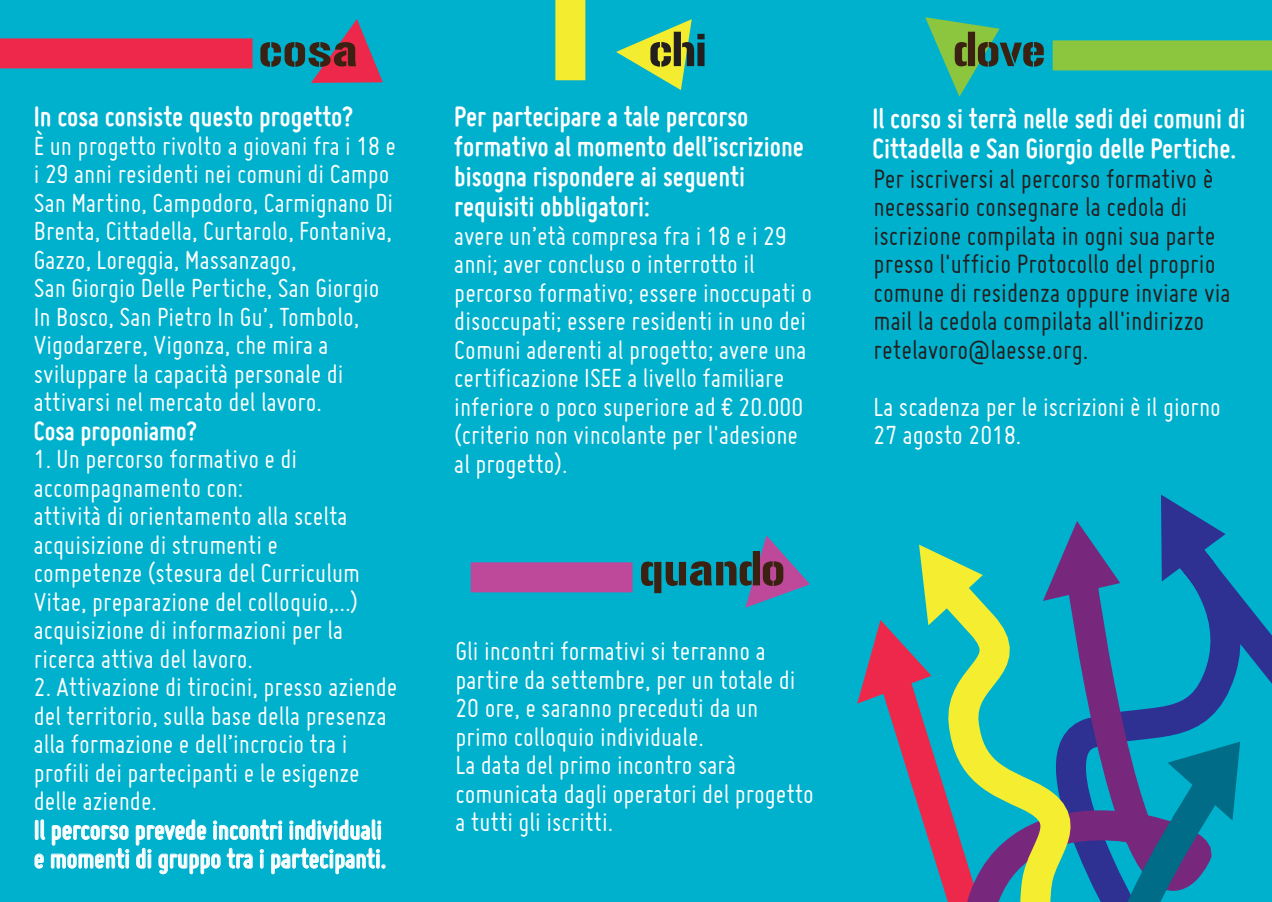
<style>
.page{position:relative;width:1272px;height:902px;background:#fff}
.page>*{position:absolute;margin:0;border:0;box-sizing:border-box;transform-origin:0 0}
.t1{font:700 30px/30px "Miso";color:#fff}
.t2{font:28.95px/28.5px "Miso";color:#231f20}
.t3{font:28.5px/28.5px "Miso";color:#fff}
.t4{font:700 28.5px/28.5px "Miso";color:#fff}
</style>
<div class="page">
<div style="left:0;top:0;width:1271px;height:901px;background:#00b1cd"></div>
<div style="left:35px;top:820px;width:3px;height:19px;border:1px solid #fff"></div>
<svg style="left:41px;top:819px;width:4px;height:20px"></svg>
<svg style="left:35px;top:853px;width:9px;height:15px"></svg>
<svg style="left:51px;top:825px;width:78px;height:43px"></svg>
<div style="left:126px;top:853px;width:3px;height:15px;border:1px solid #fff"></div>
<svg style="left:136px;top:819px;width:249px;height:55px"></svg>
<svg style="left:641px;top:535px;width:169px;height:73px"></svg>
<svg style="left:925px;top:17px;width:118px;height:80px"></svg>
<svg style="left:260px;top:19px;width:123px;height:64px"></svg>
<div style="left:0;top:38px;width:252px;height:30px;background:#ed284b"></div>
<div style="left:1052px;top:40px;width:219px;height:30px;background:#8bc63e"></div>
<div style="left:470px;top:562px;width:162px;height:30px;background:#be499b"></div>
<svg style="left:583px;top:4px;width:122px;height:86px"></svg>
<div style="left:555px;top:0;width:30px;height:80px;background:#f4ed2f"></div>
<svg style="left:857px;top:544px;width:82px;height:178px"></svg>
<svg style="left:902px;top:554px;width:47px;height:258px"></svg>
<svg style="left:920px;top:559px;width:347px;height:338px"></svg>
<svg style="left:1023px;top:494px;width:222px;height:123px"></svg>
<svg style="left:1094px;top:726px;width:173px;height:171px"></svg>
<hr style="left:0;top:0;width:4px;height:901px;background:#00b1cd">
<svg style="left:1267px;top:40px;width:4px;height:643px"></svg>
<svg style="left:946px;top:897px;width:217px;height:4px"></svg>
<hr style="left:0;top:0;width:1271px;height:4px;background:#00b1cd">
<p class="t1" style="left:34px;top:101px;width:321px">In cosa consiste questo progetto?</p>
<p class="t3" style="left:34px;top:131px;width:364px">È un progetto rivolto a giovani fra i 18 e i 29 anni residenti nei comuni di Campo San Martino, Campodoro, Carmignano Di Brenta, Cittadella, Curtarolo, Fontaniva, Gazzo, Loreggia, Massanzago,<br>San Giorgio Delle Pertiche, San Giorgio In Bosco, San Pietro In Gu’, Tombolo, Vigodarzere, Vigonza, che mira a sviluppare la capacità personale di attivarsi nel mercato del lavoro.</p>
<p class="t4" style="left:34px;top:416px;width:165px">Cosa proponiamo?</p>
<p class="t3" style="left:34px;top:444px;width:328px">1. Un percorso formativo e di accompagnamento con:<br>attività di orientamento alla scelta acquisizione di strumenti e competenze (stesura del Curriculum<br>Vitae, preparazione del colloquio,…) acquisizione di informazioni per la ricerca attiva del lavoro.</p>
<p class="t3" style="left:34px;top:672px;width:365px">2. Attivazione di tirocini, presso aziende del territorio, sulla base della presenza alla formazione e dell’incrocio tra i profili dei partecipanti e le esigenze delle aziende.</p>
<p class="t4" style="left:34px;top:815px;width:354px">Il percorso prevede incontri individuali e momenti di gruppo tra i partecipanti.</p>
<p class="t1" style="left:454px;top:101px;width:351px">Per partecipare a tale percorso formativo al momento dell’iscrizione bisogna rispondere ai seguenti requisiti obbligatori:</p>
<p class="t3" style="left:454px;top:221px;width:359px">avere un’età compresa fra i 18 e i 29 anni; aver concluso o interrotto il percorso formativo; essere inoccupati o disoccupati; essere residenti in uno dei Comuni aderenti al progetto; avere una certificazione ISEE a livello familiare inferiore o poco superiore ad € 20.000 (criterio non vincolante per l'adesione al progetto).</p>
<p class="t3" style="left:455px;top:636px;width:360px">Gli incontri formativi si terranno a partire da settembre, per un totale di<br>20 ore, e saranno preceduti da un primo colloquio individuale.<br>La data del primo incontro sarà comunicata dagli operatori del progetto a tutti gli iscritti.</p>
<p class="t1" style="left:872px;top:103px;width:374px">Il corso si terrà nelle sedi dei comuni di<br>Cittadella e San Giorgio delle Pertiche.</p>
<p class="t2" style="left:873px;top:164px;width:359px">Per iscriversi al percorso formativo è necessario consegnare la cedola di iscrizione compilata in ogni sua parte presso l'ufficio Protocollo del proprio comune di residenza oppure inviare via mail la cedola compilata all'indirizzo retelavoro@laesse.org.</p>
<p class="t3" style="left:873px;top:392px;width:349px">La scadenza per le iscrizioni è il giorno<br>27 agosto 2018.</p>
</div>
